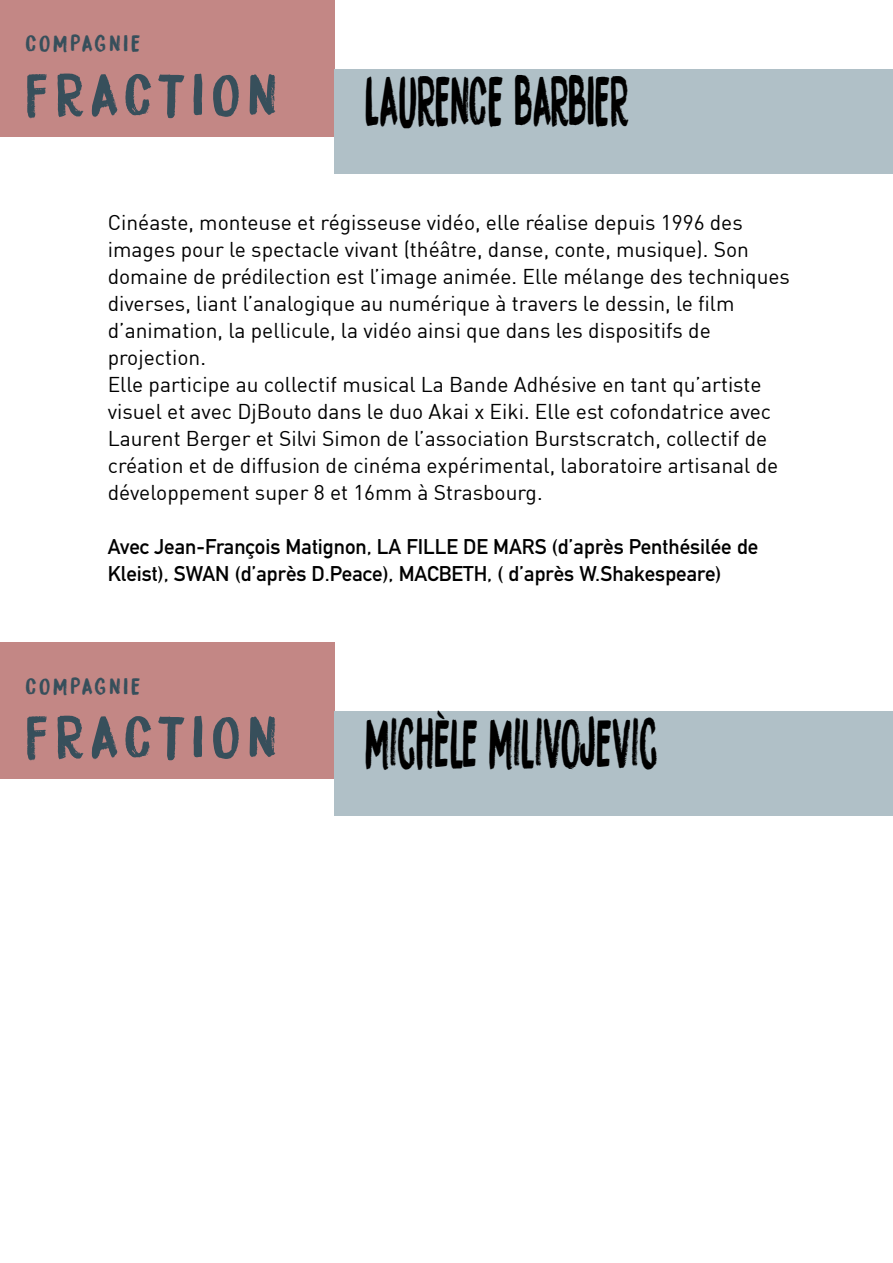
<style>
.page{position:relative;width:893px;height:1263px;background:#fff}
.page>*{position:absolute;margin:0;border:0;box-sizing:border-box;transform-origin:0 0}
.t1{font:63px "DK Bocadillo";letter-spacing:-.005em;color:#000;scale:.57 1}
.t2{font:54px "DK Bocadillo";letter-spacing:.11em;color:#374f5b}
.t3{font:21px/27px "DIN";color:#000}
.t4{font:700 21px/27px "DIN Alternate";color:#000}
.t5{font:21px "DK Bocadillo";letter-spacing:.14em;color:#374f5b}
</style>
<div class="page">
<div style="left:0;top:0;width:334px;height:136px;background:#c38785"></div>
<div style="left:334px;top:70px;width:559px;height:104px;background:#b0c0c7"></div>
<div style="left:0;top:642px;width:334px;height:136px;background:#c38785"></div>
<div style="left:334px;top:712px;width:559px;height:104px;background:#b0c0c7"></div>
<p class="t5" style="left:26px;top:31px;width:116px">COMPAGNIE</p>
<h2 class="t2" style="left:26px;top:61px;width:253px">FRACTION</h2>
<h1 class="t1" style="left:365px;top:62px;width:466px">LAURENCE BARBIER</h1>
<p class="t3" style="left:108px;top:209px;width:684px">Cinéaste, monteuse et régisseuse vidéo, elle réalise depuis 1996 des images pour le spectacle vivant (théâtre, danse, conte, musique). Son domaine de prédilection est l’image animée. Elle mélange des techniques diverses, liant l’analogique au numérique à travers le dessin, le film d’animation, la pellicule, la vidéo ainsi que dans les dispositifs de projection.<br>Elle participe au collectif musical La Bande Adhésive en tant qu’artiste visuel et avec DjBouto dans le duo Akai x Eiki. Elle est cofondatrice avec Laurent Berger et Silvi Simon de l’association Burstscratch, collectif de création et de diffusion de cinéma expérimental, laboratoire artisanal de développement super 8 et 16mm à Strasbourg.</p>
<p class="t4" style="left:108px;top:532px;width:652px">Avec Jean-François Matignon, LA FILLE DE MARS (d’après Penthésilée de<br>Kleist), SWAN (d’après D.Peace), MACBETH, ( d’après W.Shakespeare)</p>
<p class="t5" style="left:26px;top:673px;width:116px">COMPAGNIE</p>
<h2 class="t2" style="left:26px;top:703px;width:253px">FRACTION</h2>
<h1 class="t1" style="left:365px;top:704px;width:515px">MICHÈLE MILIVOJEVIC</h1>
</div>
